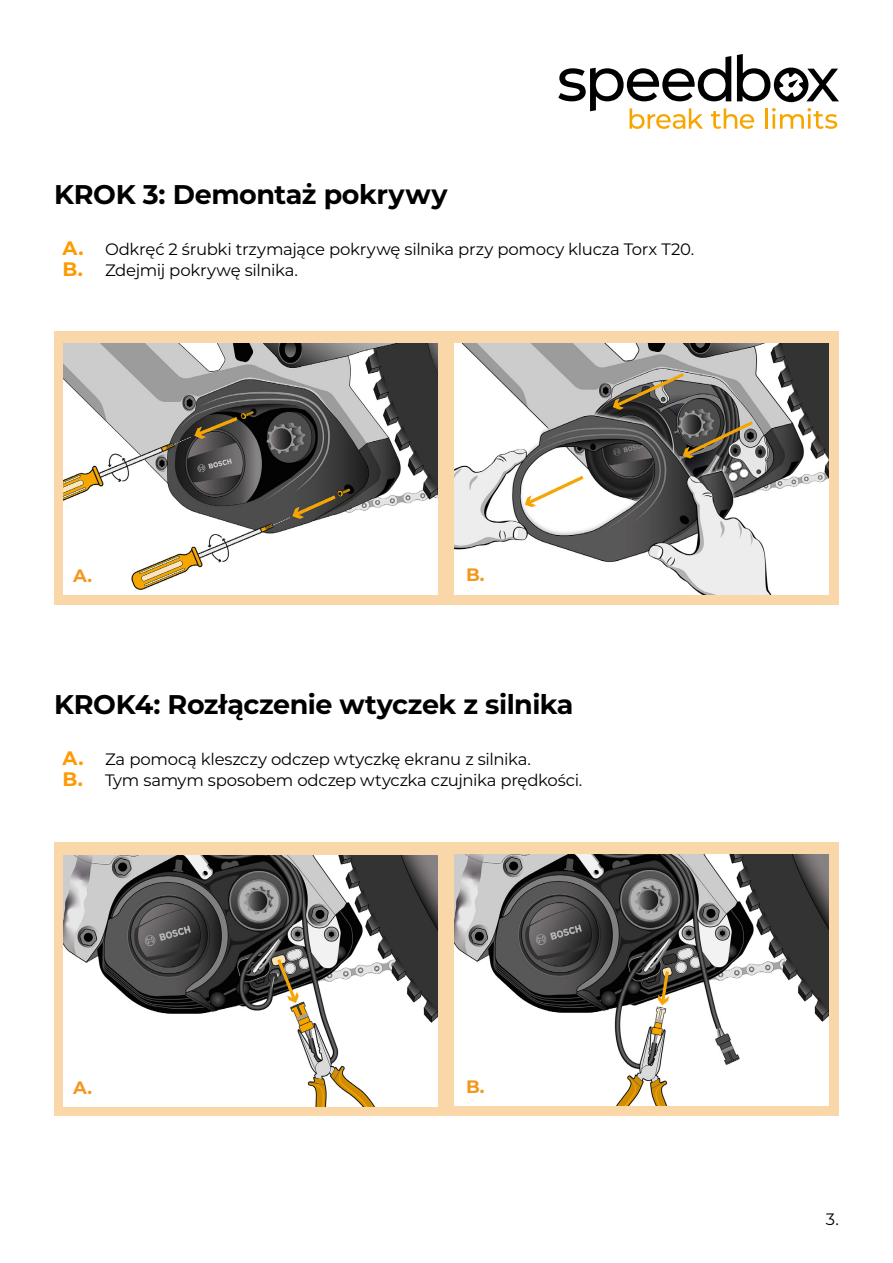
<style>
.page{position:relative;width:893px;height:1263px;background:#fff}
.page>*{position:absolute;margin:0;border:0;box-sizing:border-box;transform-origin:0 0}
.Krok_nadpis{font:700 27px "Montserrat";letter-spacing:-.015em;color:#000}
.t1{font:700 18px "Montserrat";color:#f4971e}
.t2{font:16.5px "Montserrat";letter-spacing:-.015em;color:#000}
.s1{font-weight:700;font-size:19.5px;color:#f90}
</style>
<div class="page">
<svg style="left:558px;top:54px;width:281px;height:75px"></svg>
<div style="left:54px;top:331px;width:785px;height:273px;background:#fad7a8"></div>
<svg style="left:54px;top:842px;width:785px;height:274px;fill:#fad7a8"></svg>
<img style="left:63px;top:344px;width:375px;height:250px">
<img style="left:63px;top:855px;width:375px;height:251px">
<img style="left:454px;top:343px;width:374px;height:251px">
<img style="left:454px;top:855px;width:374px;height:250px">
<p class="Krok_nadpis" style="left:54px;top:175px;width:395px">KROK 3: Demontaż pokrywy</p>
<p class="t2" style="left:63px;top:238px;width:633px"><span class="s1">A.</span> Odkręć 2 śrubki trzymające pokrywę silnika przy pomocy klucza Torx T20.</p>
<p class="t2" style="left:63px;top:259px;width:237px"><span class="s1">B.</span> Zdejmij pokrywę silnika.</p>
<p class="t1" style="left:73px;top:563px;width:21px">A.</p>
<p class="t1" style="left:466px;top:562px;width:20px">B.</p>
<p class="Krok_nadpis" style="left:54px;top:685px;width:521px">KROK4: Rozłączenie wtyczek z silnika</p>
<p class="t2" style="left:63px;top:748px;width:470px"><span class="s1">A.</span> Za pomocą kleszczy odczep wtyczkę ekranu z silnika.</p>
<p class="t2" style="left:63px;top:769px;width:521px"><span class="s1">B.</span> Tym samym sposobem odczep wtyczka czujnika prędkości.</p>
<p class="t1" style="left:73px;top:1074px;width:21px">A.</p>
<p class="t1" style="left:466px;top:1073px;width:20px">B.</p>
<p class="t2" style="left:826px;top:1207px;width:15px">3.</p>
</div>
